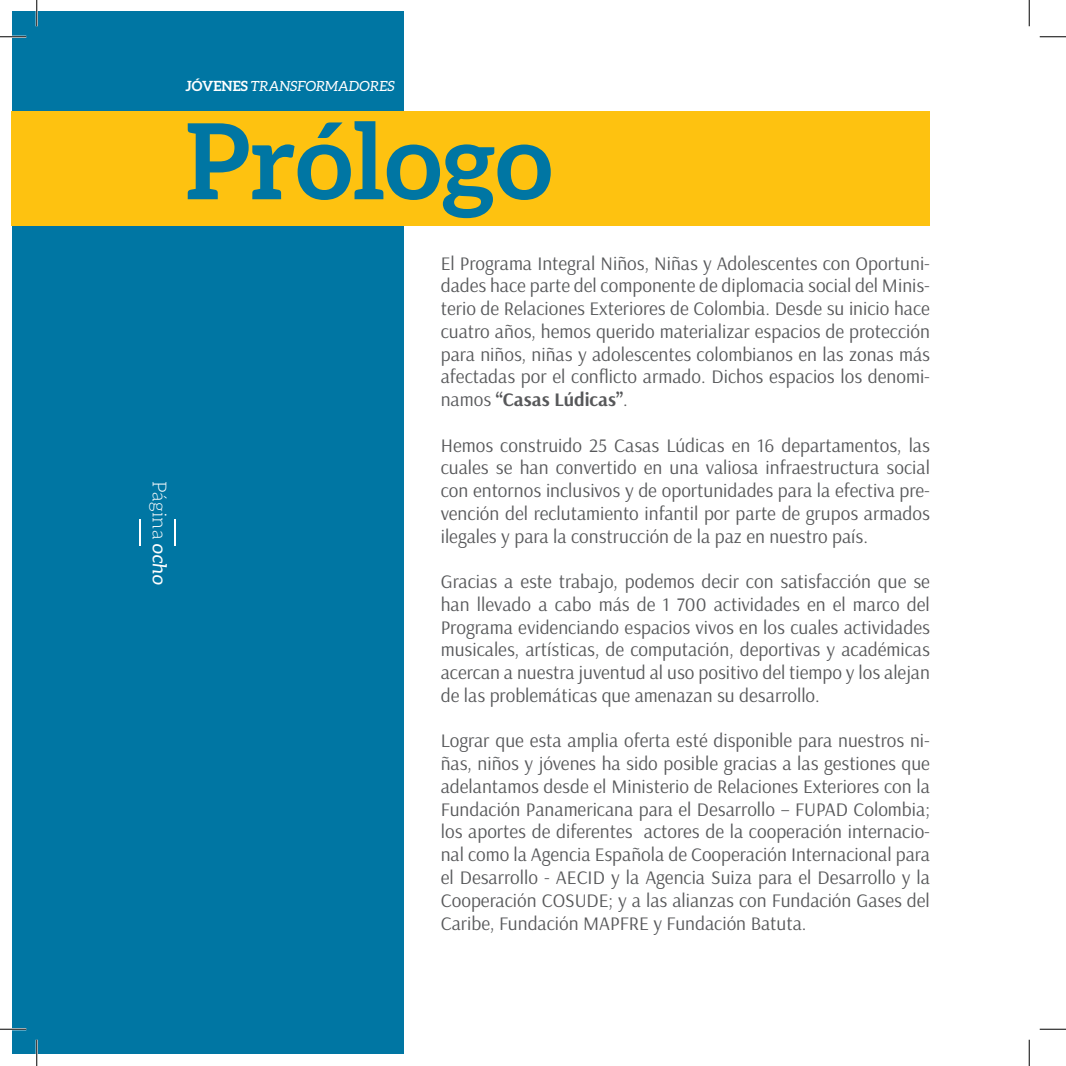
<style>
.page{position:relative;width:1066px;height:1066px;background:#fff}
.page>*{position:absolute;margin:0;border:0;box-sizing:border-box;transform-origin:0 0}
.titulo{font:700 105px "Aleo";color:#0076a3}
.t1{font:19.25px/22.8px "Arsenal";color:#57585a;text-align:justify}
.t2{font:300 19.25px "Aleo";color:#fff}
.t3{font:italic 14px "Aleo";color:#fff}
.s1{font-weight:400;font-style:italic}
.s2{font-weight:700;font-style:normal}
.s3{font-weight:700}
</style>
<div class="page">
<div style="left:12px;top:12px;width:391px;height:1042px;background:#0076a3"></div>
<div style="left:12px;top:111px;width:918px;height:114px;background:#fec210"></div>
<svg style="left:139px;top:519px;width:1px;height:27px"></svg>
<hr style="left:174px;top:519px;width:2px;height:27px;background:#fff">
<hr style="left:0;top:36px;width:26px;height:2px;background:#fff">
<hr style="left:0;top:1028px;width:26px;height:2px;background:#fff">
<hr style="left:36px;top:0;width:2px;height:26px;background:#fff">
<hr style="left:36px;top:1039px;width:2px;height:27px;background:#fff">
<svg style="left:0;top:36px;width:26px;height:1px"></svg>
<svg style="left:1039px;top:36px;width:27px;height:1px"></svg>
<svg style="left:0;top:1029px;width:26px;height:1px"></svg>
<svg style="left:1039px;top:1029px;width:27px;height:1px"></svg>
<svg style="left:36px;top:0;width:1px;height:26px"></svg>
<svg style="left:36px;top:1039px;width:1px;height:27px"></svg>
<svg style="left:1029px;top:0;width:1px;height:26px"></svg>
<svg style="left:1029px;top:1039px;width:1px;height:27px"></svg>
<p class="t2" style="left:170px;top:481px;width:105px;rotate:90deg">Página <span class="s1">ocho</span></p>
<p class="t3" style="left:186px;top:78px;width:211px"><span class="s2">JÓVENES</span> TRANSFORMADORES</p>
<p class="titulo" style="left:186px;top:101px;width:368px">Prólogo</p>
<p class="t1" style="left:441px;top:252px;width:491px">El Programa Integral Niños, Niñas y Adolescentes con Oportuni&shy;dades hace parte del componente de diplomacia social del Minis&shy;terio de Relaciones Exteriores de Colombia. Desde su inicio hace cuatro años, hemos querido materializar espacios de protección para niños, niñas y adolescentes colombianos en las zonas más afectadas por el conflicto armado. Dichos espacios los denomi&shy;namos <span class="s3">“Casas Lúdicas”</span>.</p>
<p class="t1" style="left:441px;top:434px;width:491px">Hemos construido 25 Casas Lúdicas en 16 departamentos, las cuales se han convertido en una valiosa infraestructura social con entornos inclusivos y de oportunidades para la efectiva pre&shy;vención del reclutamiento infantil por parte de grupos armados ilegales y para la construcción de la paz en nuestro país.</p>
<p class="t1" style="left:441px;top:570px;width:491px">Gracias a este trabajo, podemos decir con satisfacción que se han llevado a cabo más de 1 700 actividades en el marco del Programa evidenciando espacios vivos en los cuales actividades musicales, artísticas, de computación, deportivas y académicas acercan a nuestra juventud al uso positivo del tiempo y los alejan de las problemáticas que amenazan su desarrollo.</p>
<p class="t1" style="left:441px;top:729px;width:491px">Lograr que esta amplia oferta esté disponible para nuestros ni&shy;ñas, niños y jóvenes ha sido posible gracias a las gestiones que adelantamos desde el Ministerio de Relaciones Exteriores con la Fundación Panamericana para el Desarrollo – FUPAD Colombia; los aportes de diferentes actores de la cooperación internacio&shy;nal como la Agencia Española de Cooperación Internacional para el Desarrollo - AECID y la Agencia Suiza para el Desarrollo y la Cooperación COSUDE; y a las alianzas con Fundación Gases del Caribe, Fundación MAPFRE y Fundación Batuta.</p>
</div>
